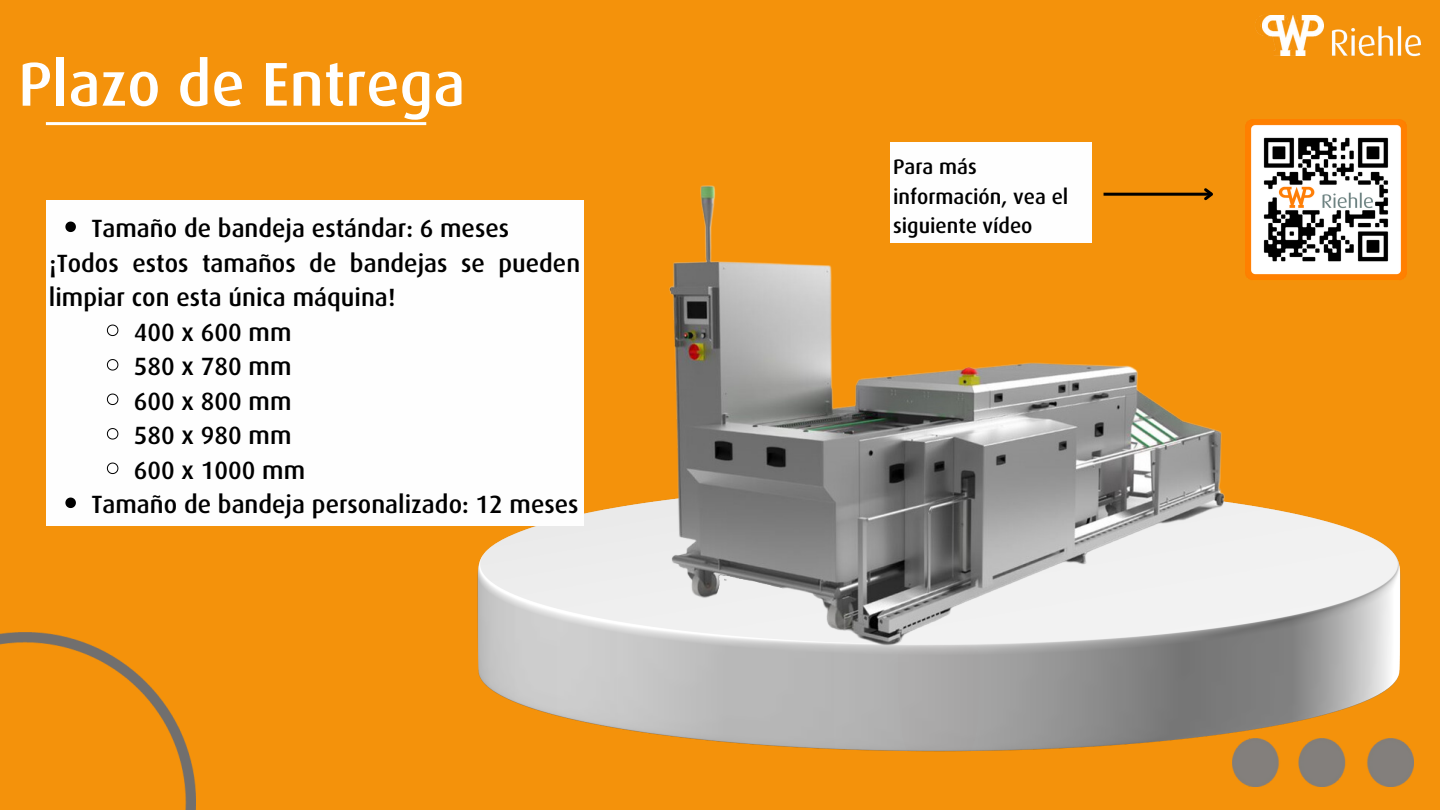
<style>
.page{position:relative;width:1440px;height:810px;background:#f4920b}
.page>*{position:absolute;margin:0;border:0;box-sizing:border-box;transform-origin:0 0}
.t1{font:500 62px "Dax Pro";color:#fff}
.t2{font:500 25px/34.5px "Dax Pro";color:#000}
.t3{font:500 21px/29.2px "Dax Pro";color:#000}
</style>
<div class="page">
<img style="left:0;top:633px;width:195px;height:177px">
<img style="left:1232px;top:740px;width:182px;height:46px">
<img style="left:1255px;top:15px;width:166px;height:42px">
<img style="left:1262px;top:16px;width:61px;height:40px">
<hr style="left:46px;top:122px;width:380px;height:3px;background:#fff">
<img style="left:551px;top:507px;width:850px;height:244px">
<img style="left:459px;top:185px;width:804px;height:529px">
<div style="left:46px;top:201px;width:537px;height:325px;background:#fefefe"></div>
<svg style="left:65px;top:222px;width:11px;height:10px"></svg>
<svg style="left:107px;top:324px;width:12px;height:12px"></svg>
<svg style="left:107px;top:359px;width:12px;height:12px"></svg>
<svg style="left:107px;top:393px;width:12px;height:12px"></svg>
<svg style="left:107px;top:428px;width:12px;height:12px"></svg>
<svg style="left:107px;top:462px;width:12px;height:12px"></svg>
<svg style="left:65px;top:498px;width:11px;height:10px"></svg>
<div style="left:890px;top:142px;width:202px;height:101px;background:#fefefe"></div>
<hr style="left:1104px;top:193px;width:108px;height:3px;background:#000">
<svg style="left:1201px;top:185px;width:16px;height:18px"></svg>
<img style="left:1245px;top:119px;width:162px;height:162px">
<p class="t1" style="left:18px;top:25px;width:449px">Plazo de Entrega</p>
<p class="t2" style="left:91px;top:207px;width:419px">Tamaño de bandeja estándar: 6 meses</p>
<p class="t2" style="left:49px;top:241px;width:533px">¡Todos estos tamaños de bandejas se pueden limpiar con esta única máquina!</p>
<p class="t2" style="left:134px;top:310px;width:159px">400 x 600 mm</p>
<p class="t2" style="left:134px;top:345px;width:159px">580 x 780 mm</p>
<p class="t2" style="left:134px;top:379px;width:159px">600 x 800 mm</p>
<p class="t2" style="left:134px;top:414px;width:159px">580 x 980 mm</p>
<p class="t2" style="left:134px;top:448px;width:173px">600 x 1000 mm</p>
<p class="t2" style="left:91px;top:483px;width:489px">Tamaño de bandeja personalizado: 12 meses</p>
<p class="t3" style="left:893px;top:149px;width:177px">Para más información, vea el siguiente vídeo</p>
</div>
